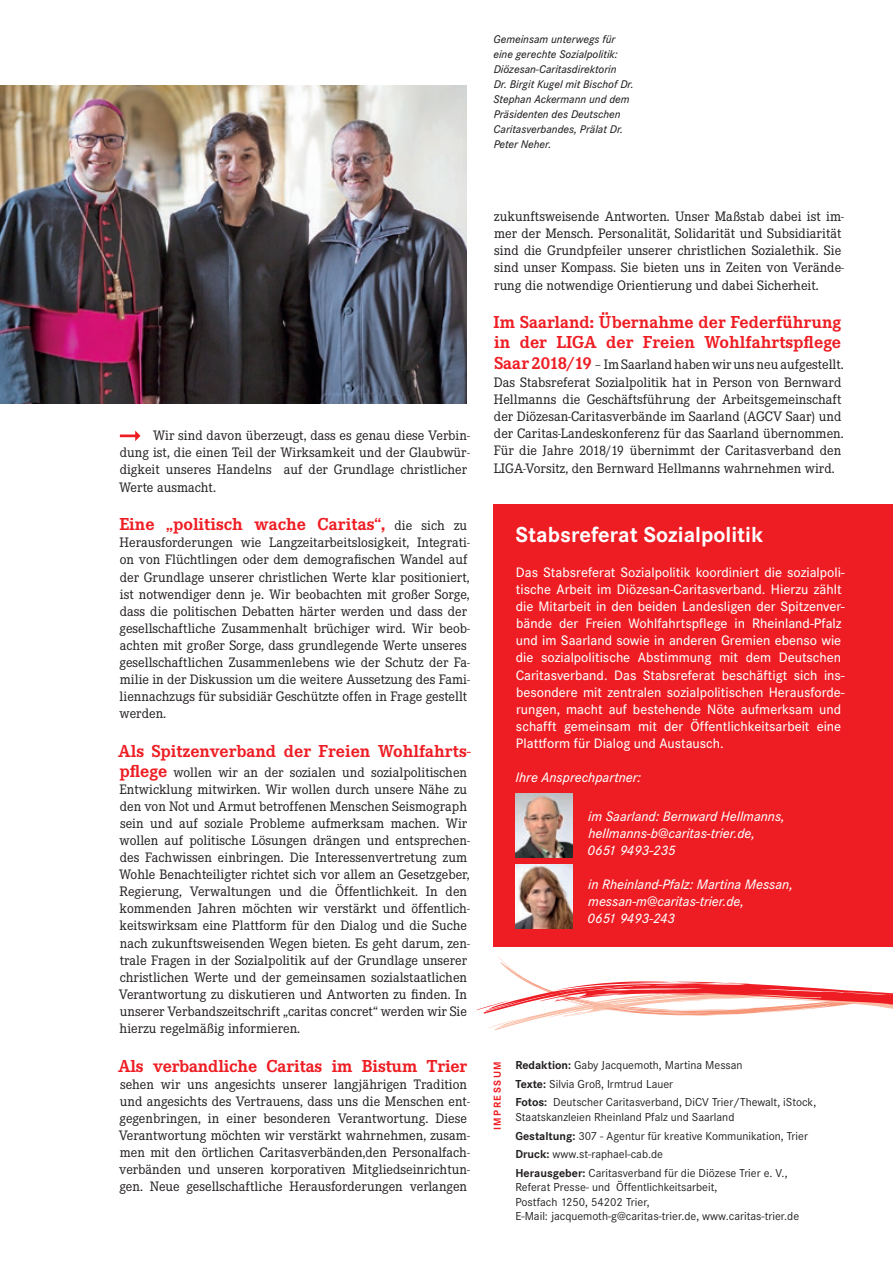
<style>
.page{position:relative;width:893px;height:1263px;background:#fff}
.page>*{position:absolute;margin:0;border:0;box-sizing:border-box;transform-origin:0 0}
.t1{font:700 22.5px "Corporate S";color:#fff}
.t2{font:700 18px/19.5px "Corporate E";color:#ee1d23}
.t3{font:14.25px/17.1px "Corporate E";color:#231f20}
.t4{font:500 14.25px/17.1px "Corporate S";color:#fff}
.t5{font:italic 500 14.25px/17.1px "Corporate S";color:#fff}
.t6{font:12px/18.6px "Corporate S";color:#231f20}
.t7{font:italic 500 11.55px/15px "Corporate S";color:#231f20}
.t8{font:700 10.5px "Corporate S";letter-spacing:.15em;color:#ee1d23}
.s1{font-weight:400;font-size:14.25px;color:#231f20}
.s2{font-weight:700;font-size:18px;color:#ee1d23}
.s3{font-weight:700}
</style>
<div class="page">
<div style="left:493px;top:504px;width:400px;height:442px;background:#ee1d23"></div>
<img style="left:0;top:85px;width:466px;height:319px">
<svg style="left:476px;top:957px;width:417px;height:73px"></svg>
<svg style="left:120px;top:431px;width:21px;height:10px"></svg>
<img style="left:515px;top:794px;width:57px;height:64px">
<img style="left:515px;top:864px;width:57px;height:64px">
<p class="t7" style="left:493px;top:31px;width:142px">Gemeinsam unterwegs für eine gerechte Sozialpolitik:<br>Diözesan-Caritasdirektorin<br>Dr. Birgit Kugel mit Bischof Dr.<br>Stephan Ackermann und dem<br>Präsidenten des Deutschen<br>Caritasverbandes, Prälat Dr.<br>Peter Neher.</p>
<p class="t3" style="left:119px;top:427px;width:352px;text-indent:34px">Wir sind davon überzeugt, dass es genau diese Verbin&shy;dung ist, die einen Teil der Wirksamkeit und der Glaubwür&shy;digkeit unseres Handelns auf der Grundlage christlicher Werte ausmacht.</p>
<p class="t2" style="left:119px;top:515px;width:349px">Eine „politisch wache Caritas“, <span class="s1">die sich zu</span></p>
<p class="t3" style="left:120px;top:534px;width:352px">Herausforderungen wie Langzeitarbeitslosigkeit, Integrati&shy;on von Flüchtlingen oder dem demografischen Wandel auf der Grundlage unserer christlichen Werte klar positioniert, ist notwendiger denn je. Wir beobachten mit großer Sorge, dass die politischen Debatten härter werden und dass der gesellschaftliche Zusammenhalt brüchiger wird. Wir beob&shy;achten mit großer Sorge, dass grundlegende Werte unseres gesellschaftlichen Zusammenlebens wie der Schutz der Fa&shy;milie in der Diskussion um die weitere Aussetzung des Fami&shy;liennachzugs für subsidiär Geschützte offen in Frage gestellt werden.</p>
<p class="t2" style="left:118px;top:741px;width:354px">Als Spitzenverband der Freien Wohlfahrts-</p>
<p class="t3" style="left:119px;top:763px;width:352px"><span class="s2">pflege</span> wollen wir an der sozialen und sozialpolitischen Entwicklung mitwirken. Wir wollen durch unsere Nähe zu den von Not und Armut betroffenen Menschen Seismograph sein und auf soziale Probleme aufmerksam machen. Wir wollen auf politische Lösungen drängen und entsprechen&shy;des Fachwissen einbringen. Die Interessenvertretung zum Wohle Benachteiligter richtet sich vor allem an Gesetzgeber, Regierung, Verwaltungen und die Öffentlichkeit. In den kommenden Jahren möchten wir verstärkt und öffentlich&shy;keitswirksam eine Plattform für den Dialog und die Suche nach zukunftsweisenden Wegen bieten. Es geht darum, zen&shy;trale Fragen in der Sozialpolitik auf der Grundlage unserer christlichen Werte und der gemeinsamen sozialstaatlichen Verantwortung zu diskutieren und Antworten zu finden. In unserer Verbandszeitschrift „caritas concret“ werden wir Sie hierzu regelmäßig informieren.</p>
<p class="t2" style="left:118px;top:1056px;width:350px">Als verbandliche Caritas im Bistum Trier</p>
<p class="t3" style="left:119px;top:1076px;width:352px">sehen wir uns angesichts unserer langjährigen Tradition und angesichts des Vertrauens, dass uns die Menschen ent&shy;gegenbringen, in einer besonderen Verantwortung. Diese Verantwortung möchten wir verstärkt wahrnehmen, zusam&shy;men mit den örtlichen Caritasverbänden,den Personalfach&shy;verbänden und unseren korporativen Mitgliedseinrichtun&shy;gen. Neue gesellschaftliche Herausforderungen verlangen</p>
<p class="t3" style="left:494px;top:208px;width:351px">zukunftsweisende Antworten. Unser Maßstab dabei ist im&shy;mer der Mensch. Personalität, Solidarität und Subsidiarität sind die Grundpfeiler unserer christlichen Sozialethik. Sie sind unser Kompass. Sie bieten uns in Zeiten von Verände&shy;rung die notwendige Orientierung und dabei Sicherheit.</p>
<p class="t2" style="left:494px;top:313px;width:349px">Im Saarland: Übernahme der Federführung in der LIGA der Freien Wohlfahrtspflege</p>
<p class="t3" style="left:494px;top:356px;width:351px"><span class="s2">Saar 2018/19</span> – Im Saarland haben wir uns neu aufgestellt.<br>Das Stabsreferat Sozialpolitik hat in Person von Bernward Hellmanns die Geschäftsführung der Arbeitsgemeinschaft der Diözesan-Caritasverbände im Saarland (AGCV Saar) und der Caritas-Landeskonferenz für das Saarland übernommen.<br>Für die Jahre 2018/19 übernimmt der Caritasverband den LIGA-Vorsitz, den Bernward Hellmanns wahrnehmen wird.</p>
<h1 class="t1" style="left:516px;top:521px;width:249px">Stabsreferat Sozialpolitik</h1>
<p class="t4" style="left:516px;top:564px;width:331px">Das Stabsreferat Sozialpolitik koordiniert die sozialpoli&shy;tische Arbeit im Diözesan-Caritasverband. Hierzu zählt die Mitarbeit in den beiden Landesligen der Spitzenver&shy;bände der Freien Wohlfahrtspflege in Rheinland-Pfalz und im Saarland sowie in anderen Gremien ebenso wie die sozialpolitische Abstimmung mit dem Deutschen Caritasverband. Das Stabsreferat beschäftigt sich ins&shy;besondere mit zentralen sozialpolitischen Herausforde&shy;rungen, macht auf bestehende Nöte aufmerksam und schafft gemeinsam mit der Öffentlichkeitsarbeit eine Plattform für Dialog und Austausch.</p>
<p class="t5" style="left:515px;top:769px;width:127px">Ihre Ansprechpartner:</p>
<p class="t5" style="left:588px;top:807px;width:199px">im Saarland: Bernward Hellmanns, hellmanns-b@caritas-trier.de,<br>0651 9493-235</p>
<p class="t5" style="left:588px;top:876px;width:207px">in Rheinland-Pfalz: Martina Messan, messan-m@caritas-trier.de,<br>0651 9493-243</p>
<p class="t8" style="left:491px;top:1130px;width:71px;rotate:-90deg">IMPRESSUM</p>
<p class="t6" style="left:515px;top:1056px;width:302px"><span class="s3">Redaktion:</span> Gaby Jacquemoth, Martina Messan<br><span class="s3">Texte:</span> Silvia Groß, Irmtrud Lauer<br><span class="s3">Fotos:</span> Deutscher Caritasverband, DiCV Trier/Thewalt, iStock,</p>
<p class="t6" style="left:515px;top:1108px;width:294px">Staatskanzleien Rheinland Pfalz und Saarland<br><span class="s3">Gestaltung:</span> 307 - Agentur für kreative Kommunikation, Trier <span class="s3">Druck:</span> www.st-raphael-cab.de<br><span class="s3">Herausgeber:</span> Caritasverband für die Diözese Trier e. V.,</p>
<p class="t6" style="left:515px;top:1180px;width:285px;line-height:14.4px">Referat Presse- und Öffentlichkeitsarbeit,<br>Postfach 1250, 54202 Trier,<br>E-Mail: jacquemoth-g@caritas-trier.de, www.caritas-trier.de</p>
</div>
